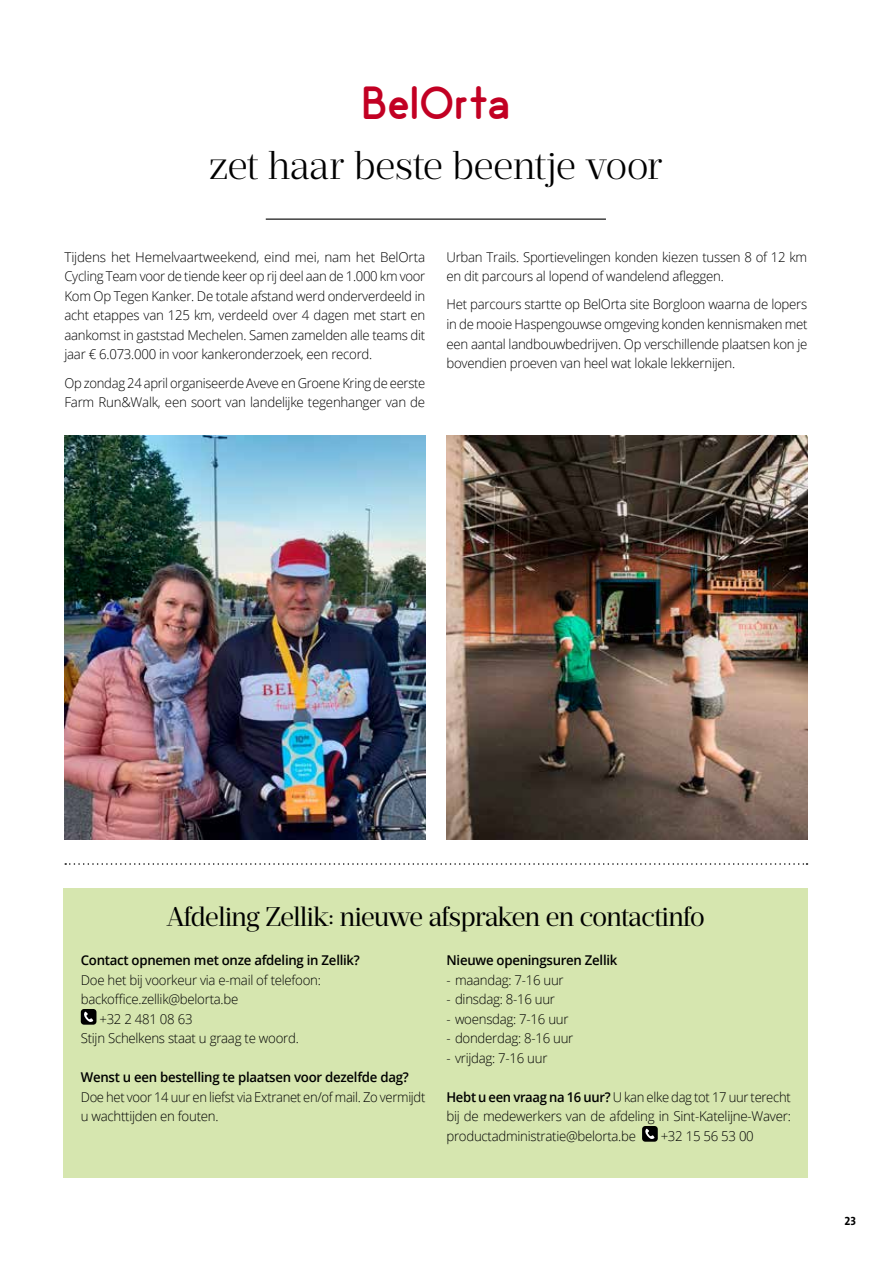
<style>
.page{position:relative;width:893px;height:1263px;background:#fff}
.page>*{position:absolute;margin:0;border:0;box-sizing:border-box;transform-origin:0 0}
.t1{font:46.5px "Odin Rounded";color:#c20023}
.t2{font:300 39px "Prumo Deck";letter-spacing:-.005em;color:#000}
.t3{font:27px "Prumo Deck";letter-spacing:-.02em;color:#000}
.t4{font:300 13.5px/19.5px "Open Sans";letter-spacing:-.02em;color:#000;text-align:justify}
.t5{font:300 13.5px/19.5px "Open Sans";letter-spacing:-.02em;color:#000;scale:.96 1}
.t6{font:600 13.5px "Open Sans";letter-spacing:-.02em;color:#000}
.t7{font:12px "The Sans Bold Caps";color:#000}
.s1{font-weight:600}
</style>
<div class="page">
<div style="left:64px;top:889px;width:744px;height:289px;background:#d6e6af"></div>
<div style="left:81px;top:1009px;width:15px;height:16px;background:#000;border-radius:3px"></div>
<svg style="left:84px;top:1011px;width:9px;height:11px"></svg>
<div style="left:642px;top:1126px;width:16px;height:16px;background:#000;border-radius:3px"></div>
<svg style="left:645px;top:1128px;width:10px;height:11px"></svg>
<img style="left:64px;top:435px;width:361px;height:404px">
<img style="left:446px;top:435px;width:362px;height:404px">
<svg style="left:65px;top:863px;width:742px;height:2px"></svg>
<hr style="left:266px;top:219px;width:340px;height:1px;background:#000">
<h1 class="t1" style="left:362px;top:76px;width:150px">BelOrta</h1>
<h2 class="t2" style="left:209px;top:143px;width:455px">zet haar beste beentje voor</h2>
<p class="t4" style="left:64px;top:247px;width:362px">Tijdens het Hemelvaartweekend, eind mei, nam het BelOrta Cycling Team voor de tiende keer op rij deel aan de 1.000 km voor Kom Op Tegen Kanker. De totale afstand werd onderverdeeld in acht etappes van 125 km, verdeeld over 4 dagen met start en aankomst in gaststad Mechelen. Samen zamelden alle teams dit jaar € 6.073.000 in voor kankeronderzoek, een record.</p>
<p class="t5" style="left:64px;top:372px;width:377px">Op zondag 24 april organiseerde Aveve en Groene Kring de eerste<br>Farm Run&amp;Walk, een soort van landelijke tegenhanger van de</p>
<p class="t4" style="left:446px;top:247px;width:362px">Urban Trails. Sportievelingen konden kiezen tussen 8 of 12 km en dit parcours al lopend of wandelend afleggen.</p>
<p class="t4" style="left:446px;top:294px;width:362px">Het parcours startte op BelOrta site Borgloon waarna de lopers in de mooie Haspengouwse omgeving konden kennismaken met een aantal landbouwbedrijven. Op verschillende plaatsen kon je bovendien proeven van heel wat lokale lekkernijen.</p>
<h3 class="t3" style="left:167px;top:901px;width:539px">Afdeling Zellik: nieuwe afspraken en contactinfo</h3>
<p class="t6" style="left:81px;top:951px;width:281px">Contact opnemen met onze afdeling in Zellik?</p>
<p class="t4" style="left:81px;top:969px;width:242px">Doe het bij voorkeur via e-mail of telefoon:</p>
<p class="t4" style="left:81px;top:989px;width:159px">backoffice.zellik@belorta.be</p>
<p class="t4" style="left:99px;top:1008px;width:95px">+32 2 481 08 63</p>
<p class="t4" style="left:81px;top:1028px;width:220px">Stijn Schelkens staat u graag te woord.</p>
<p class="t6" style="left:81px;top:1068px;width:330px">Wenst u een bestelling te plaatsen voor dezelfde dag?</p>
<p class="t5" style="left:81px;top:1086px;width:360px">Doe het voor 14 uur en liefst via Extranet en/of mail. Zo vermijdt u wachttijden en fouten.</p>
<p class="t6" style="left:446px;top:951px;width:172px">Nieuwe openingsuren Zellik</p>
<p class="t4" style="left:446px;top:969px;width:119px">- maandag: 7-16 uur</p>
<p class="t4" style="left:446px;top:989px;width:110px">- dinsdag: 8-16 uur</p>
<p class="t4" style="left:446px;top:1008px;width:124px">- woensdag: 7-16 uur</p>
<p class="t4" style="left:446px;top:1028px;width:128px">- donderdag: 8-16 uur</p>
<p class="t4" style="left:446px;top:1047px;width:102px">- vrijdag: 7-16 uur</p>
<p class="t4" style="left:446px;top:1086px;width:346px"><span class="s1">Hebt u een vraag na 16 uur?</span> U kan elke dag tot 17 uur terecht bij de medewerkers van de afdeling in Sint-Katelijne-Waver: productadministratie@belorta.be</p>
<p class="t4" style="left:661px;top:1125px;width:95px">+32 15 56 53 00</p>
<p class="t7" style="left:845px;top:1211px;width:13px">23</p>
</div>
